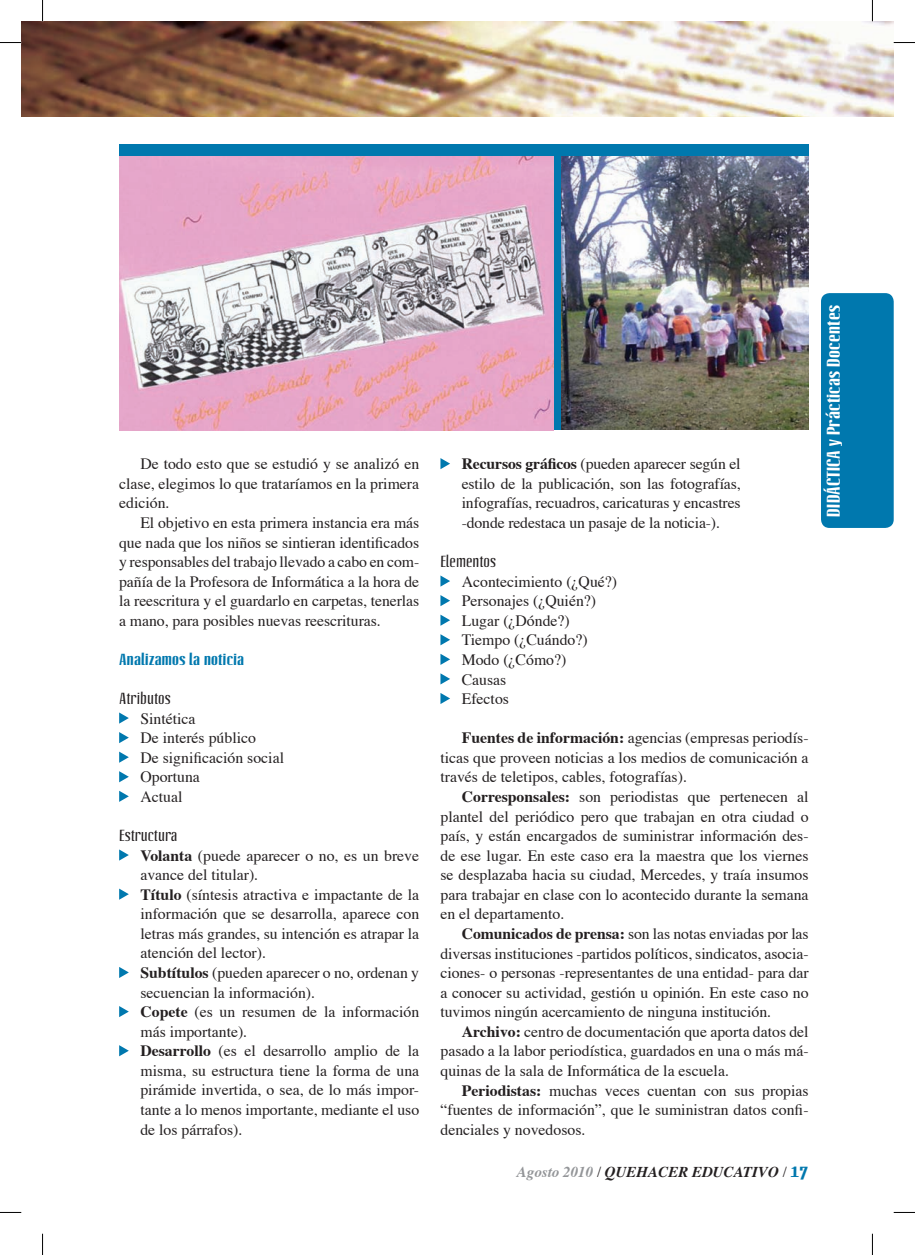
<style>
.page{position:relative;width:915px;height:1255px;background:#fff}
.page>*{position:absolute;margin:0;border:0;box-sizing:border-box;transform-origin:0 0}
.t1{font:700 18px "Linotype Octane";color:#fff}
.t2{font:15.75px/19.5px "Times";color:#231f20;text-align:justify}
.t3{font:15.75px "Linotype Octane";color:#231f20}
.t4{font:700 15.75px "Linotype Octane";color:#0078ae}
.t5{font:italic 700 15px "Times";color:#231f20}
.s1{font-weight:700}
.s2{color:#939598}
.s3{font-weight:400;font-style:normal}
.s4{font-family:"Linotype Octane";font-style:normal;font-size:18px;color:#0078ae}
</style>
<div class="page">
<div style="left:820px;top:293px;width:73px;height:235px;background:#0078ae;border-radius:9px"></div>
<div style="left:119px;top:145px;width:689px;height:285px;background:#0078ae"></div>
<svg style="left:119px;top:712px;width:10px;height:11px"></svg>
<svg style="left:119px;top:732px;width:10px;height:11px"></svg>
<svg style="left:119px;top:751px;width:10px;height:11px"></svg>
<svg style="left:119px;top:771px;width:10px;height:11px"></svg>
<svg style="left:119px;top:790px;width:10px;height:11px"></svg>
<svg style="left:119px;top:849px;width:10px;height:11px"></svg>
<svg style="left:119px;top:888px;width:10px;height:11px"></svg>
<svg style="left:119px;top:967px;width:10px;height:11px"></svg>
<svg style="left:119px;top:1006px;width:10px;height:11px"></svg>
<svg style="left:119px;top:1045px;width:10px;height:11px"></svg>
<svg style="left:440px;top:458px;width:10px;height:11px"></svg>
<svg style="left:440px;top:575px;width:10px;height:11px"></svg>
<svg style="left:440px;top:595px;width:10px;height:11px"></svg>
<svg style="left:440px;top:614px;width:10px;height:11px"></svg>
<svg style="left:440px;top:634px;width:10px;height:11px"></svg>
<svg style="left:440px;top:653px;width:10px;height:12px"></svg>
<svg style="left:440px;top:673px;width:10px;height:11px"></svg>
<svg style="left:440px;top:693px;width:10px;height:11px"></svg>
<img style="left:21px;top:21px;width:872px;height:96px">
<img style="left:119px;top:156px;width:434px;height:274px">
<img style="left:561px;top:156px;width:247px;height:274px">
<svg style="left:0;top:42px;width:21px;height:1px"></svg>
<svg style="left:893px;top:42px;width:21px;height:1px"></svg>
<svg style="left:0;top:1212px;width:21px;height:1px"></svg>
<svg style="left:893px;top:1212px;width:21px;height:1px"></svg>
<svg style="left:42px;top:0;width:1px;height:21px"></svg>
<svg style="left:42px;top:1233px;width:1px;height:21px"></svg>
<svg style="left:871px;top:0;width:1px;height:21px"></svg>
<svg style="left:871px;top:1234px;width:1px;height:20px"></svg>
<p class="t2" style="left:119px;top:455px;width:301px;text-indent:21px">De todo esto que se estudió y se analizó en clase, elegimos lo que trataríamos en la primera edición.</p>
<p class="t2" style="left:119px;top:514px;width:301px;text-indent:21px">El objetivo en esta primera instancia era más que nada que los niños se sintieran identificados y responsables del trabajo llevado a cabo en com&shy;pañía de la Profesora de Informática a la hora de la reescritura y el guardarlo en carpetas, tenerlas a mano, para posibles nuevas reescrituras.</p>
<p class="t4" style="left:119px;top:652px;width:126px">Analizamos la noticia</p>
<p class="t3" style="left:119px;top:692px;width:53px">Atributos</p>
<p class="t2" style="left:140px;top:710px;width:145px;text-align:left">Sintética<br>De interés público<br>De significación social<br>Oportuna<br>Actual</p>
<p class="t3" style="left:119px;top:829px;width:60px">Estructura</p>
<p class="t2" style="left:140px;top:846px;width:280px;text-align:left"><span class="s1">Volanta</span> (puede aparecer o no, es un breve avance del titular).<br><span class="s1">Título</span> (síntesis atractiva e impactante de la información que se desarrolla, aparece con letras más grandes, su intención es atrapar la atención del lector).<br><span class="s1">Subtítulos</span> (pueden aparecer o no, ordenan y secuencian la información).<br><span class="s1">Copete</span> (es un resumen de la información más importante).<br><span class="s1">Desarrollo</span> (es el desarrollo amplio de la misma, su estructura tiene la forma de una pirámide invertida, o sea, de lo más impor&shy;tante a lo menos importante, mediante el uso de los párrafos).</p>
<p class="t2" style="left:461px;top:455px;width:280px"><span class="s1">Recursos gráficos</span> (pueden aparecer según el estilo de la publicación, son las fotografías, infografías, recuadros, caricaturas y encastres -donde redestaca un pasaje de la noticia-).</p>
<p class="t3" style="left:440px;top:555px;width:57px">Elementos</p>
<p class="t2" style="left:461px;top:573px;width:157px;text-align:left">Acontecimiento (¿Qué?)<br>Personajes (¿Quién?)<br>Lugar (¿Dónde?)<br>Tiempo (¿Cuándo?)<br>Modo (¿Cómo?)<br>Causas<br>Efectos</p>
<p class="t2" style="left:440px;top:729px;width:369px;text-indent:21px"><span class="s1">Fuentes de información:</span> agencias (empresas periodís&shy;ticas que proveen noticias a los medios de comunicación a través de teletipos, cables, fotografías).</p>
<p class="t2" style="left:440px;top:788px;width:369px;text-indent:21px"><span class="s1">Corresponsales:</span> son periodistas que pertenecen al plantel del periódico pero que trabajan en otra ciudad o país, y están encargados de suministrar información des&shy;de ese lugar. En este caso era la maestra que los viernes se desplazaba hacia su ciudad, Mercedes, y traía insumos para trabajar en clase con lo acontecido durante la semana en el departamento.</p>
<p class="t2" style="left:440px;top:925px;width:369px;text-indent:21px"><span class="s1">Comunicados de prensa:</span> son las notas enviadas por las diversas instituciones -partidos políticos, sindicatos, asocia&shy;ciones- o personas -representantes de una entidad- para dar a conocer su actividad, gestión u opinión. En este caso no tuvimos ningún acercamiento de ninguna institución.</p>
<p class="t2" style="left:440px;top:1023px;width:369px;text-indent:21px"><span class="s1">Archivo:</span> centro de documentación que aporta datos del pasado a la labor periodística, guardados en una o más má&shy;quinas de la sala de Informática de la escuela.</p>
<p class="t2" style="left:440px;top:1081px;width:369px;text-indent:21px"><span class="s1">Periodistas:</span> muchas veces cuentan con sus propias “fuentes de información”, que le suministran datos confi&shy;denciales y novedosos.</p>
<p class="t5" style="left:516px;top:1165px;width:293px"><span class="s2">Agosto 2010</span> <span class="s3">/</span> QUEHACER EDUCATIVO <span class="s3">/</span> <span class="s4">17</span></p>
<p class="t1" style="left:825px;top:516px;width:213px;rotate:-90deg">DIDÁCTICA y Prácticas Docentes</p>
</div>
